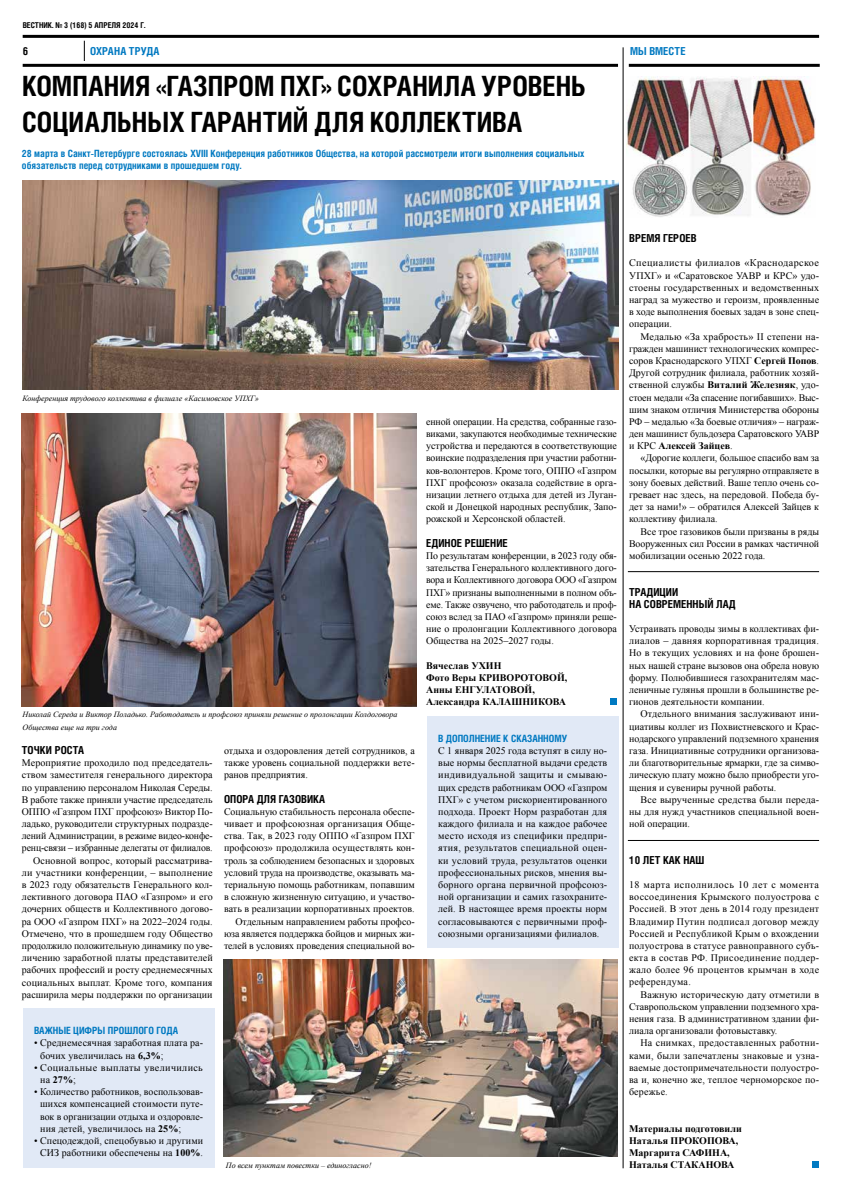
<style>
.page{position:relative;width:842px;height:1191px;background:#fff}
.page>*{position:absolute;margin:0;border:0;box-sizing:border-box;transform-origin:0 0}
.t1{font:700 27.9px/36.5px "Helios Cond";color:#000}
.t2{font:700 11px/12.2px "Helios Cond";letter-spacing:.005em;color:#000}
.t3{font:700 condensed 11px "Helios C Cn";letter-spacing:.005em;color:#0079c1}
.t4{font:700 condensed 11px "Helios C Cn";color:#000}
.t5{font:10px/12.2px "Times New Roman";color:#000;text-align:justify}
.t6{font:700 10px/12.2px "Helios Cond";color:#0079c1}
.t7{font:700 10px/12.2px "Times New Roman";color:#000}
.t8{font:10px/12.2px "Times New Roman";letter-spacing:.035em;color:#000}
.t9{font:italic 8px/12.2px "Times New Roman";color:#000}
.t10{font:700 condensed 8px "Helios";color:#000}
.s1{font-weight:700}
</style>
<div class="page">
<svg style="left:84px;top:41px;width:1px;height:20px"></svg>
<hr style="left:23px;top:35px;width:796px;height:3px;background:#000">
<hr style="left:23px;top:64px;width:595px;height:3px;background:#000">
<hr style="left:629px;top:64px;width:191px;height:3px;background:#000">
<div style="left:610px;top:698px;width:7px;height:7px;background:#0079c1"></div>
<div style="left:427px;top:716px;width:192px;height:232px;background:#e1e9f6"></div>
<div style="left:23px;top:1008px;width:191px;height:160px;background:#e1e9f6"></div>
<hr style="left:623px;top:47px;width:1px;height:1121px;background:#000">
<div style="left:812px;top:1161px;width:7px;height:7px;background:#0079c1"></div>
<img style="left:23px;top:180px;width:595px;height:209px">
<img style="left:22px;top:413px;width:394px;height:293px">
<img style="left:224px;top:959px;width:393px;height:197px">
<img style="left:626px;top:76px;width:189px;height:141px">
<hr style="left:628px;top:571px;width:191px;height:1px;background:#000">
<hr style="left:628px;top:840px;width:191px;height:1px;background:#000">
<p class="t10" style="left:23px;top:21px;width:124px">ВЕСТНИК. № 3 (168) 5 АПРЕЛЯ 2024 Г.</p>
<p class="t4" style="left:23px;top:44px;width:7px">6</p>
<p class="t3" style="left:90px;top:44px;width:71px">ОХРАНА ТРУДА</p>
<p class="t3" style="left:630px;top:44px;width:57px">МЫ ВМЕСТЕ</p>
<h1 class="t1" style="left:22px;top:67px;width:566px">КОМПАНИЯ «ГАЗПРОМ ПХГ» СОХРАНИЛА УРОВЕНЬ<br>СОЦИАЛЬНЫХ ГАРАНТИЙ ДЛЯ КОЛЛЕКТИВА</h1>
<p class="t6" style="left:22px;top:147px;width:564px">28 марта в Санкт-Петербурге состоялась XVIII Конференция работников Общества, на которой рассмотрели итоги выполнения социальных обязательств перед сотрудниками в прошедшем году.</p>
<p class="t9" style="left:23px;top:391px;width:238px">Конференция трудового коллектива в филиале «Касимовское УПХГ»</p>
<p class="t9" style="left:23px;top:708px;width:376px">Николай Середа и Виктор Поладько. Работодатель и профсоюз приняли решение о пролонгации Колдоговора<br>Общества еще на три года</p>
<p class="t2" style="left:22px;top:744px;width:64px">ТОЧКИ РОСТА</p>
<p class="t5" style="left:22px;top:756px;width:192px;text-align:right">Мероприятие проходило под председатель&shy;ством заместителя генерального директора по управлению персоналом Николая Середы.<br>В работе также приняли участие председатель ОППО «Газпром ПХГ профсоюз» Виктор По&shy;ладько, руководители структурных подразде&shy;лений Администрации, в режиме видео-конфе&shy;ренц-связи – избранные делегаты от филиалов.<br>Основной вопрос, который рассматрива&shy;ли участники конференции, – выполнение в 2023 году обязательств Генерального кол&shy;лективного договора ПАО «Газпром» и его дочерних обществ и Коллективного догово&shy;ра ООО «Газпром ПХГ» на 2022–2024 годы.<br>Отмечено, что в прошедшем году Общество продолжило положительную динамику по уве&shy;личению заработной платы представителей рабочих профессий и росту среднемесячных социальных выплат. Кроме того, компания расширила меры поддержки по организации</p>
<p class="t6" style="left:34px;top:1024px;width:146px">ВАЖНЫЕ ЦИФРЫ ПРОШЛОГО ГОДА</p>
<p class="t5" style="left:40px;top:1036px;width:164px;text-indent:-6px">• Среднемесячная заработная плата ра&shy;бочих увеличилась на <span class="s1">6,3%</span>;</p>
<p class="t8" style="left:40px;top:1061px;width:164px;text-indent:-6px">• Социальные выплаты увеличились на <span class="s1">27%</span>;</p>
<p class="t5" style="left:40px;top:1085px;width:164px;text-indent:-6px">• Количество работников, воспользовав&shy;шихся компенсацией стоимости путе&shy;вок в организации отдыха и оздоровле&shy;ния детей, увеличилось на <span class="s1">25%</span>;</p>
<p class="t5" style="left:34px;top:1134px;width:171px;text-align:right">• Спецодеждой, спецобувью и другими<br>СИЗ работники обеспечены на <span class="s1">100%</span>.</p>
<p class="t5" style="left:224px;top:744px;width:192px">отдыха и оздоровления детей сотрудников, а также уровень социальной поддержки вете&shy;ранов предприятия.</p>
<p class="t2" style="left:224px;top:792px;width:103px">ОПОРА ДЛЯ ГАЗОВИКА</p>
<p class="t5" style="left:224px;top:805px;width:192px;text-align:right">Социальную стабильность персонала обеспе&shy;чивает и профсоюзная организация Обще&shy;ства. Так, в 2023 году ОППО «Газпром ПХГ профсоюз» продолжила осуществлять кон&shy;троль за соблюдением безопасных и здоровых условий труда на производстве, оказывать ма&shy;териальную помощь работникам, попавшим в сложную жизненную ситуацию, и участво&shy;вать в реализации корпоративных проектов.<br>Отдельным направлением работы профсо&shy;юза является поддержка бойцов и мирных жи&shy;телей в условиях проведения специальной во-</p>
<p class="t9" style="left:226px;top:1159px;width:147px">По всем пунктам повестки – единогласно!</p>
<p class="t5" style="left:426px;top:415px;width:192px">енной операции. На средства, собранные газо&shy;виками, закупаются необходимые технические устройства и передаются в соответствующие воинские подразделения при участии работни&shy;ков-волонтеров. Кроме того, ОППО «Газпром ПХГ профсоюз» оказала содействие в орга&shy;низации летнего отдыха для детей из Луган&shy;ской и Донецкой народных республик, Запо&shy;рожской и Херсонской областей.</p>
<p class="t2" style="left:426px;top:536px;width:83px">ЕДИНОЕ РЕШЕНИЕ</p>
<p class="t5" style="left:426px;top:549px;width:192px">По результатам конференции, в 2023 году обя&shy;зательства Генерального коллективного дого&shy;вора и Коллективного договора ООО «Газпром ПХГ» признаны выполненными в полном объ&shy;еме. Также озвучено, что работодатель и проф&shy;союз вслед за ПАО «Газпром» приняли реше&shy;ние о пролонгации Коллективного договора Общества на 2025–2027 годы.</p>
<p class="t7" style="left:426px;top:659px;width:143px">Вячеслав УХИН<br>Фото Веры КРИВОРОТОВОЙ,<br>Анны ЕНГУЛАТОВОЙ,<br>Александра КАЛАШНИКОВА</p>
<p class="t6" style="left:438px;top:732px;width:130px">В ДОПОЛНЕНИЕ К СКАЗАННОМУ</p>
<p class="t5" style="left:438px;top:744px;width:171px">С 1 января 2025 года вступят в силу но&shy;вые нормы бесплатной выдачи средств индивидуальной защиты и смываю&shy;щих средств работникам ООО «Газпром ПХГ» с учетом рискориентированного подхода. Проект Норм разработан для каждого филиала и на каждое рабочее место исходя из специфики предпри&shy;ятия, результатов специальной оцен&shy;ки условий труда, результатов оценки профессиональных рисков, мнения вы&shy;борного органа первичной профсоюз&shy;ной организации и самих газохраните&shy;лей. В настоящее время проекты норм согласовываются с первичными проф&shy;союзными организациями филиалов.</p>
<p class="t2" style="left:629px;top:232px;width:69px">ВРЕМЯ ГЕРОЕВ</p>
<p class="t5" style="left:629px;top:257px;width:191px">Специалисты филиалов «Краснодарское УПХГ» и «Саратовское УАВР и КРС» удо&shy;стоены государственных и ведомственных наград за мужество и героизм, проявленные в ходе выполнения боевых задач в зоне спец&shy;операции.</p>
<p class="t5" style="left:629px;top:330px;width:191px;text-indent:11px">Медалью «За храбрость» II степени на&shy;гражден машинист технологических компрес&shy;соров Краснодарского УПХГ <span class="s1">Сергей Попов</span>.<br>Другой сотрудник филиала, работник хозяй&shy;ственной службы <span class="s1">Виталий Железняк</span>, удо&shy;стоен медали «За спасение погибавших». Выс&shy;шим знаком отличия Министерства обороны РФ – медалью «За боевые отличия» – награж&shy;ден машинист бульдозера Саратовского УАВР и КРС <span class="s1">Алексей Зайцев</span>.</p>
<p class="t5" style="left:629px;top:452px;width:191px;text-indent:11px">«Дорогие коллеги, большое спасибо вам за посылки, которые вы регулярно отправляете в зону боевых действий. Ваше тепло очень со&shy;гревает нас здесь, на передовой. Победа бу&shy;дет за нами!» – обратился Алексей Зайцев к коллективу филиала.</p>
<p class="t5" style="left:629px;top:525px;width:191px;text-indent:11px">Все трое газовиков были призваны в ряды Вооруженных сил России в рамках частичной мобилизации осенью 2022 года.</p>
<p class="t2" style="left:629px;top:585px;width:108px">ТРАДИЦИИ<br>НА СОВРЕМЕННЫЙ ЛАД</p>
<p class="t5" style="left:629px;top:622px;width:191px">Устраивать проводы зимы в коллективах фи&shy;лиалов – давняя корпоративная традиция.<br>Но в текущих условиях и на фоне брошен&shy;ных нашей стране вызовов она обрела новую форму. Полюбившиеся газохранителям мас&shy;леничные гулянья прошли в большинстве ре&shy;гионов деятельности компании.</p>
<p class="t5" style="left:629px;top:708px;width:191px;text-indent:11px">Отдельного внимания заслуживают ини&shy;циативы коллег из Похвистневского и Крас&shy;нодарского управлений подземного хранения газа. Инициативные сотрудники организова&shy;ли благотворительные ярмарки, где за симво&shy;лическую плату можно было приобрести уго&shy;щения и сувениры ручной работы.</p>
<p class="t5" style="left:629px;top:793px;width:191px;text-indent:11px">Все вырученные средства были переда&shy;ны для нужд участников специальной воен&shy;ной операции.</p>
<p class="t2" style="left:629px;top:853px;width:77px">10 ЛЕТ КАК НАШ</p>
<p class="t5" style="left:629px;top:878px;width:191px">18 марта исполнилось 10 лет с момента воссоединения Крымского полуострова с Россией. В этот день в 2014 году президент Владимир Путин подписал договор между Россией и Республикой Крым о вхождении полуострова в статусе равноправного субъ&shy;екта в состав РФ. Присоединение поддер&shy;жало более 96 процентов крымчан в ходе референдума.</p>
<p class="t5" style="left:629px;top:988px;width:191px;text-indent:11px">Важную историческую дату отметили в Ставропольском управлении подземного хра&shy;нения газа. В административном здании фи&shy;лиала организовали фотовыставку.</p>
<p class="t5" style="left:629px;top:1036px;width:191px;text-indent:11px">На снимках, предоставленных работни&shy;ками, были запечатлены знаковые и узна&shy;ваемые достопримечательности полуостро&shy;ва и, конечно же, теплое черноморское по&shy;бережье.</p>
<p class="t7" style="left:629px;top:1122px;width:114px">Материалы подготовили<br>Наталья ПРОКОПОВА,<br>Маргарита САФИНА,<br>Наталья СТАКАНОВА</p>
</div>
